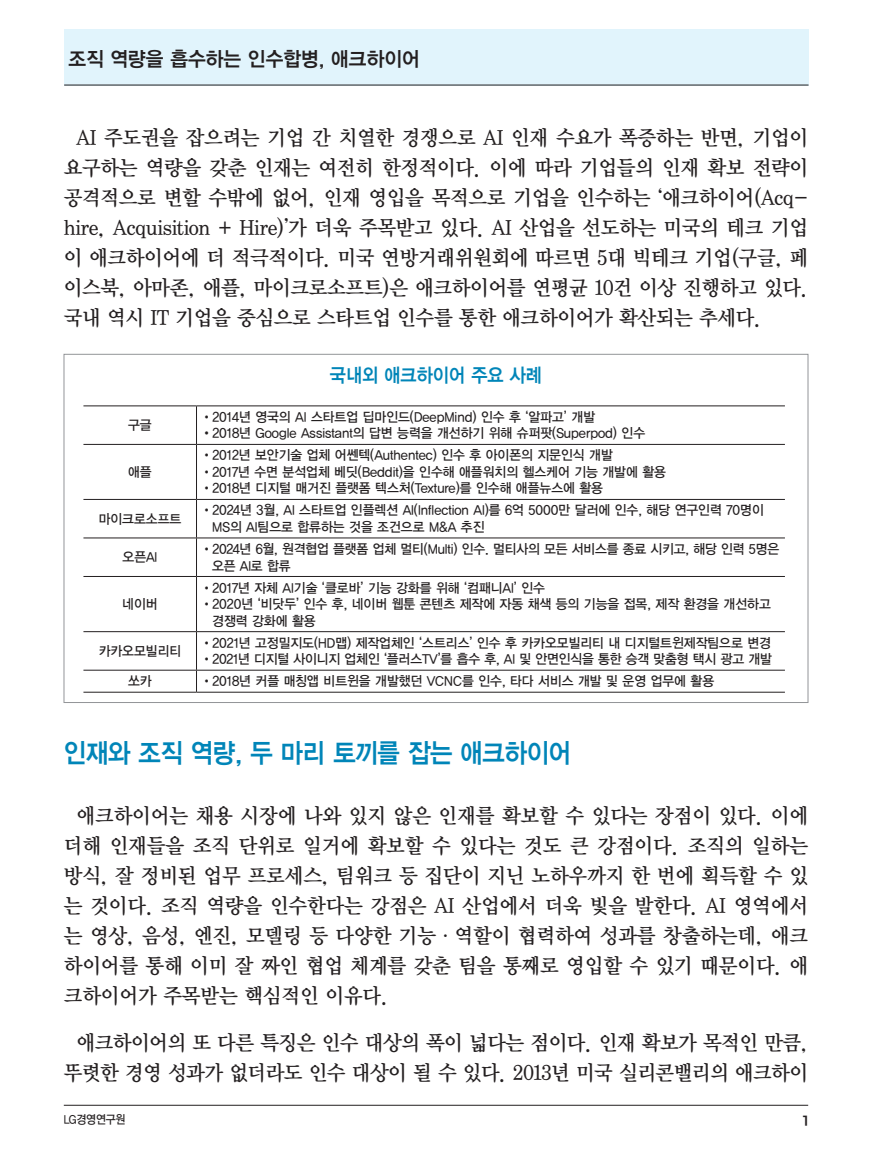
<style>
.page{position:relative;width:872px;height:1157px;background:#fff}
.page>*{position:absolute;margin:0;border:0;box-sizing:border-box;transform-origin:0 0}
._1__큰제목{font:27px "YDVYGO14";letter-spacing:-.01em;color:#0085b8;scale:.9 1}
._3__본문{font:21px/30px "YDVY Mj O14";letter-spacing:-.02em;color:#231f20;text-align:justify;scale:.95 1}
.t1{font:20.25px "YDVYGO14";color:#231f20;scale:.95 1}
._8__표_제목{font:19.5px "YDVYGO14";color:#0085b8;scale:.9 1}
._9__표_내용{font:13.5px/16.5px "YDVYGO13";color:#231f20;scale:.95 1}
.t2{font:13.5px "YDV Yhead M";color:#231f20}
.t3{font:12px "YDVYGO13";letter-spacing:-.015em;color:#231f20;scale:.9 1}
.s1{font-family:"YDVYGO12"}
</style>
<div class="page">
<div style="left:64px;top:29px;width:744px;height:56px;background:#e1f4fc"></div>
<hr style="left:64px;top:85px;width:744px;height:1px;background:#231f20">
<hr style="left:64px;top:1104px;width:744px;height:1px;background:#231f20">
<div style="left:64px;top:354px;width:744px;height:348px;background:#fff;border:1px solid #939598"></div>
<hr style="left:83px;top:405px;width:113px;height:1px;background:#231f20">
<hr style="left:196px;top:405px;width:589px;height:1px;background:#231f20">
<hr style="left:83px;top:444px;width:113px;height:1px;background:#231f20">
<hr style="left:196px;top:444px;width:589px;height:1px;background:#231f20">
<hr style="left:83px;top:499px;width:113px;height:1px;background:#231f20">
<hr style="left:196px;top:499px;width:589px;height:1px;background:#231f20">
<hr style="left:83px;top:537px;width:113px;height:1px;background:#231f20">
<hr style="left:196px;top:537px;width:589px;height:1px;background:#231f20">
<hr style="left:83px;top:576px;width:113px;height:1px;background:#231f20">
<hr style="left:196px;top:576px;width:589px;height:1px;background:#231f20">
<hr style="left:83px;top:631px;width:113px;height:1px;background:#231f20">
<hr style="left:196px;top:631px;width:589px;height:1px;background:#231f20">
<hr style="left:83px;top:670px;width:113px;height:1px;background:#231f20">
<hr style="left:196px;top:670px;width:589px;height:1px;background:#231f20">
<hr style="left:83px;top:692px;width:113px;height:1px;background:#231f20">
<hr style="left:196px;top:692px;width:589px;height:1px;background:#231f20">
<hr style="left:196px;top:406px;width:1px;height:38px;background:#231f20">
<hr style="left:196px;top:445px;width:1px;height:54px;background:#231f20">
<hr style="left:196px;top:500px;width:1px;height:37px;background:#231f20">
<hr style="left:196px;top:538px;width:1px;height:38px;background:#231f20">
<hr style="left:196px;top:577px;width:1px;height:54px;background:#231f20">
<hr style="left:196px;top:632px;width:1px;height:38px;background:#231f20">
<svg style="left:196px;top:670px;width:1px;height:22px"></svg>
<h3 class="t1" style="left:68px;top:45px;width:371px">조직 역량을 흡수하는 인수합병, 애크하이어</h3>
<p class="_3__본문" style="left:64px;top:122px;width:785px;text-indent:13px">AI 주도권을 잡으려는 기업 간 치열한 경쟁으로 AI 인재 수요가 폭증하는 반면, 기업이 요구하는 역량을 갖춘 인재는 여전히 한정적이다. 이에 따라 기업들의 인재 확보 전략이 공격적으로 변할 수밖에 없어, 인재 영입을 목적으로 기업을 인수하는 ‘애크하이어(Acq&shy;hire, Acquisition + Hire)’가 더욱 주목받고 있다. AI 산업을 선도하는 미국의 테크 기업 이 애크하이어에 더 적극적이다. 미국 연방거래위원회에 따르면 5대 빅테크 기업(구글, 페 이스북, 아마존, 애플, 마이크로소프트)은 애크하이어를 연평균 10건 이상 진행하고 있다. 국내 역시 IT 기업을 중심으로 스타트업 인수를 통한 애크하이어가 확산되는 추세다.</p>
<p class="_9__표_내용" style="left:128px;top:416px;width:26px">구글</p>
<p class="_9__표_내용" style="left:128px;top:463px;width:26px">애플</p>
<p class="_8__표_제목" style="left:330px;top:362px;width:237px">국내외 애크하이어 주요 사례</p>
<p class="_9__표_내용" style="left:201px;top:408px;width:416px"><span class="s1">•</span>2014년 영국의 AI 스타트업 딥마인드(DeepMind) 인수 후 ‘알파고’ 개발</p>
<p class="_9__표_내용" style="left:201px;top:424px;width:469px">•2018년 Google Assistant의 답변 능력을 개선하기 위해 슈퍼팟(Superpod) 인수</p>
<p class="_9__표_내용" style="left:201px;top:446px;width:435px"><span class="s1">•</span>2012년 보안기술 업체 어쎈텍(Authentec) 인수 후 아이폰의 지문인식 개발</p>
<p class="_9__표_내용" style="left:201px;top:463px;width:491px"><span class="s1">•</span>2017년 수면 분석업체 베딧(Beddit)을 인수해 애플워치의 헬스케어 기능 개발에 활용</p>
<p class="_9__표_내용" style="left:201px;top:479px;width:425px"><span class="s1">•</span>2018년 디지털 매거진 플랫폼 텍스처(Texture)를 인수해 애플뉴스에 활용</p>
<p class="_9__표_내용" style="left:99px;top:510px;width:88px">마이크로소프트</p>
<p class="_9__표_내용" style="left:212px;top:501px;width:582px;text-indent:-11px"><span class="s1">•</span>2024년 3월, AI 스타트업 인플렉션 AI(Inflection AI)를 6억 5000만 달러에 인수, 해당 연구인력 70명이<br>MS의 AI팀으로 합류하는 것을 조건으로 M&amp;A 추진</p>
<p class="_9__표_내용" style="left:122px;top:548px;width:38px">오픈AI</p>
<p class="_9__표_내용" style="left:212px;top:540px;width:598px;text-indent:-11px"><span class="s1">•</span>2024년 6월, 원격협업 플랫폼 업체 멀티(Multi) 인수. 멀티사의 모든 서비스를 종료 시키고, 해당 인력 5명은 오픈 AI로 합류</p>
<p class="_9__표_내용" style="left:122px;top:595px;width:39px">네이버</p>
<p class="_9__표_내용" style="left:201px;top:578px;width:364px"><span class="s1">•</span>2017년 자체 AI기술 ‘클로바’ 기능 강화를 위해 ‘컴패니AI’ 인수</p>
<p class="_9__표_내용" style="left:212px;top:595px;width:589px;text-indent:-11px"><span class="s1">•</span>2020년 ‘비닷두’ 인수 후, 네이버 웹툰 콘텐츠 제작에 자동 채색 등의 기능을 접목, 제작 환경을 개선하고 경쟁력 강화에 활용</p>
<p class="_9__표_내용" style="left:99px;top:642px;width:88px">카카오모빌리티</p>
<p class="_9__표_내용" style="left:201px;top:634px;width:602px"><span class="s1">•</span>2021년 고정밀지도(HD맵) 제작업체인 ‘스트리스’ 인수 후 카카오모빌리티 내 디지털트윈제작팀으로 변경</p>
<p class="_9__표_내용" style="left:201px;top:650px;width:602px"><span class="s1">•</span>2021년 디지털 사이니지 업체인 ‘플러스TV’를 흡수 후, AI 및 안면인식을 통한 승객 맞춤형 택시 광고 개발</p>
<p class="_9__표_내용" style="left:128px;top:672px;width:26px">쏘카</p>
<p class="_9__표_내용" style="left:201px;top:672px;width:542px"><span class="s1">•</span>2018년 커플 매칭앱 비트윈을 개발했던 VCNC를 인수, 타다 서비스 개발 및 운영 업무에 활용</p>
<p class="_1__큰제목" style="left:64px;top:735px;width:565px">인재와 조직 역량, 두 마리 토끼를 잡는 애크하이어</p>
<p class="_3__본문" style="left:64px;top:799px;width:785px;text-indent:13px">애크하이어는 채용 시장에 나와 있지 않은 인재를 확보할 수 있다는 장점이 있다. 이에 더해 인재들을 조직 단위로 일거에 확보할 수 있다는 것도 큰 강점이다. 조직의 일하는 방식, 잘 정비된 업무 프로세스, 팀워크 등 집단이 지닌 노하우까지 한 번에 획득할 수 있 는 것이다. 조직 역량을 인수한다는 강점은 AI 산업에서 더욱 빛을 발한다. AI 영역에서 는 영상, 음성, 엔진, 모델링 등 다양한 기능·역할이 협력하여 성과를 창출하는데, 애크 하이어를 통해 이미 잘 짜인 협업 체계를 갖춘 팀을 통째로 영입할 수 있기 때문이다. 애 크하이어가 주목받는 핵심적인 이유다.</p>
<p class="_3__본문" style="left:64px;top:1026px;width:785px;text-align:right">애크하이어의 또 다른 특징은 인수 대상의 폭이 넓다는 점이다. 인재 확보가 목적인 만큼, 뚜렷한 경영 성과가 없더라도 인수 대상이 될 수 있다. 2013년 미국 실리콘밸리의 애크하이</p>
<p class="t3" style="left:64px;top:1111px;width:70px">LG경영연구원</p>
<p class="t2" style="left:802px;top:1114px;width:7px">1</p>
</div>
